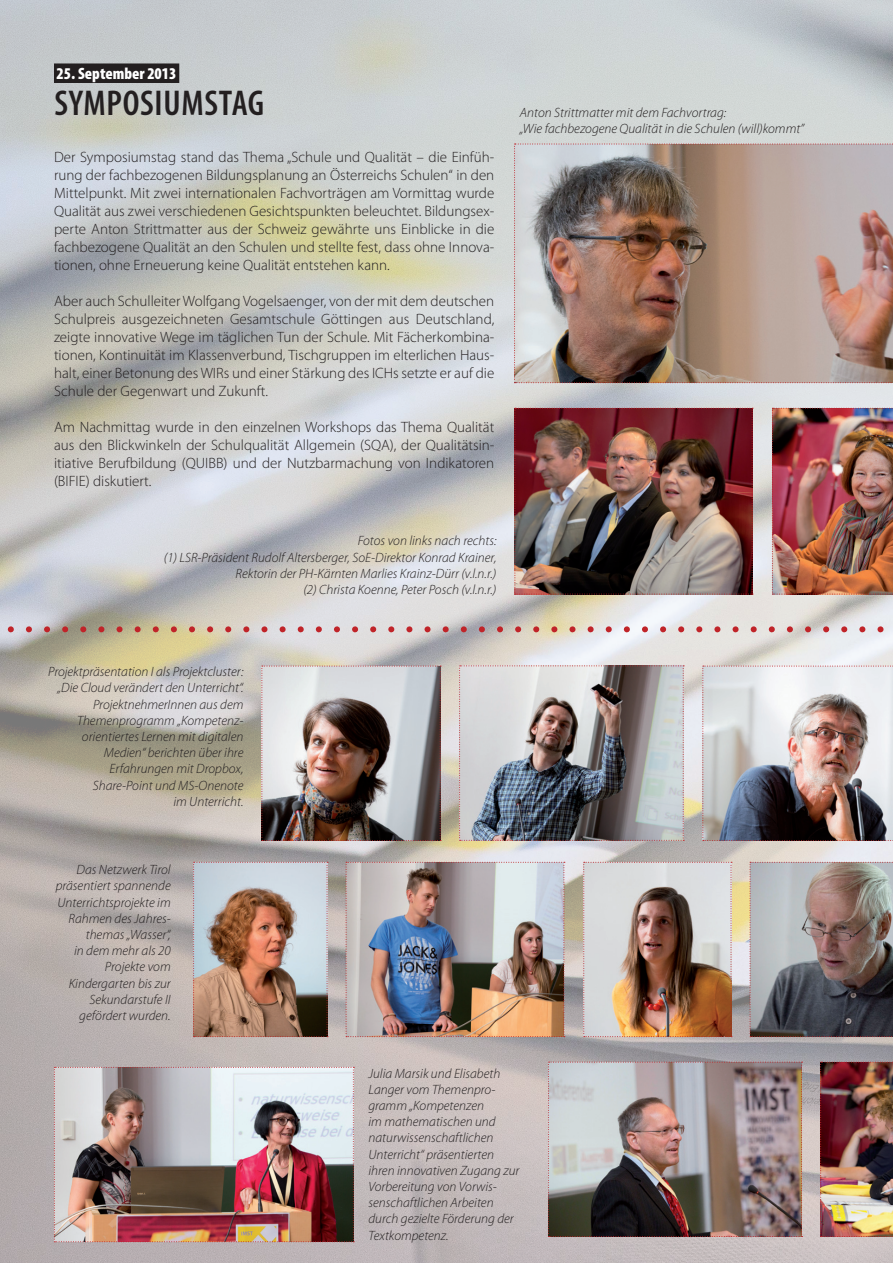
<style>
.page{position:relative;width:893px;height:1263px;background:#fff}
.page>*{position:absolute;margin:0;border:0;box-sizing:border-box;transform-origin:0 0}
.t1{font:600 condensed 36px "Myriad Pro";letter-spacing:.02em;color:#231f20}
.t2{font:900 condensed 16.5px "Myriad Pro";color:#fff}
.t3{font:300 15px/18px "Myriad Pro";color:#231f20;text-align:justify}
.t4{font:italic 300 13.5px/16.2px "Myriad Pro";color:#231f20;text-align:right}
</style>
<div class="page">
<img style="left:0;top:0;width:893px;height:1263px">
<div style="left:54px;top:63px;width:125px;height:20px;background:#231f20"></div>
<img style="left:514px;top:144px;width:379px;height:239px">
<img style="left:772px;top:408px;width:121px;height:187px">
<img style="left:514px;top:408px;width:239px;height:187px">
<img style="left:459px;top:665px;width:225px;height:176px">
<img style="left:702px;top:666px;width:191px;height:175px">
<img style="left:261px;top:666px;width:180px;height:175px">
<img style="left:583px;top:862px;width:149px;height:175px">
<img style="left:750px;top:862px;width:143px;height:175px">
<img style="left:346px;top:862px;width:219px;height:175px">
<img style="left:193px;top:862px;width:135px;height:175px">
<img style="left:548px;top:1062px;width:254px;height:175px">
<img style="left:820px;top:1062px;width:73px;height:175px">
<svg style="left:0;top:626px;width:893px;height:6px;background:#d0a8a3"></svg>
<img style="left:54px;top:1067px;width:300px;height:175px">
<p class="t2" style="left:57px;top:63px;width:121px">25. September 2013</p>
<h1 class="t1" style="left:54px;top:81px;width:145px">SYMPOSI UMSTAG</h1>
<p class="t3" style="left:54px;top:148px;width:442px">Der Symposiumstag stand das Thema „Schule und Qualität – die Einfüh&shy;rung der fachbezogenen Bildungsplanung an Österreichs Schulen“ in den Mittelpunkt. Mit zwei internationalen Fachvorträgen am Vormittag wurde Qualität aus zwei verschiedenen Gesichtspunkten beleuchtet. Bildungsex&shy;perte Anton Strittmatter aus der Schweiz gewährte uns Einblicke in die fachbezogene Qualität an den Schulen und stellte fest, dass ohne Innova&shy;tionen, ohne Erneuerung keine Qualität entstehen kann.</p>
<p class="t3" style="left:54px;top:292px;width:442px">Aber auch Schulleiter Wolfgang Vogelsaenger, von der mit dem deutschen Schulpreis ausgezeichneten Gesamtschule Göttingen aus Deutschland, zeigte innovative Wege im täglichen Tun der Schule. Mit Fächerkombina&shy;tionen, Kontinuität im Klassenverbund, Tischgruppen im elterlichen Haus&shy;halt, einer Betonung des WIRs und einer Stärkung des ICHs setzte er auf die Schule der Gegenwart und Zukunft.</p>
<p class="t3" style="left:54px;top:418px;width:442px">Am Nachmittag wurde in den einzelnen Workshops das Thema Qualität aus den Blickwinkeln der Schulqualität Allgemein (SQA), der Qualitätsin&shy;itiative Berufbildung (QUIBB) und der Nutzbarmachung von Indikatoren (BIFIE) diskutiert.</p>
<p class="t4" style="left:164px;top:533px;width:334px">Fotos von links nach rechts:<br>(1) LSR-Präsident Rudolf Altersberger, SoE-Direktor Konrad Krainer, Rektorin der PH-Kärnten Marlies Krainz-Dürr (v.l.n.r.)<br>(2) Christa Koenne, Peter Posch (v.l.n.r.)</p>
<p class="t4" style="left:520px;top:104px;width:286px;text-align:left">Anton Strittmatter mit dem Fachvortrag:<br>„Wie fachbezogene Qualität in die Schulen (will)kommt”</p>
<p class="t4" style="left:48px;top:663px;width:197px">Projektpräsentation I als Projektcluster: „Die Cloud verändert den Unterricht“.<br>ProjektnehmerInnen aus dem<br>Themenprogramm „Kompetenz&shy;orientiertes Lernen mit digitalen<br>Medien“ berichten über ihre<br>Erfahrungen mit Dropbox,<br>Share-Point und MS-Onenote<br>im Unterricht.</p>
<p class="t4" style="left:56px;top:861px;width:116px">Das Netzwerk Tirol präsentiert spannende<br>Unterrichtsprojekte im<br>Rahmen des Jahres&shy;themas „Wasser“,<br>in dem mehr als 20<br>Projekte vom<br>Kindergarten bis zur<br>Sekundarstufe II gefördert wurden.</p>
<p class="t4" style="left:368px;top:1065px;width:152px;text-align:left">Julia Marsik und Elisabeth<br>Langer vom Themenpro&shy;gramm „Kompetenzen<br>im mathematischen und naturwissenschaftlichen<br>Unterricht“ präsentierten ihren innovativen Zugang zur<br>Vorbereitung von Vorwis&shy;senschaftlichen Arbeiten durch gezielte Förderung der<br>Textkompetenz.</p>
</div>
